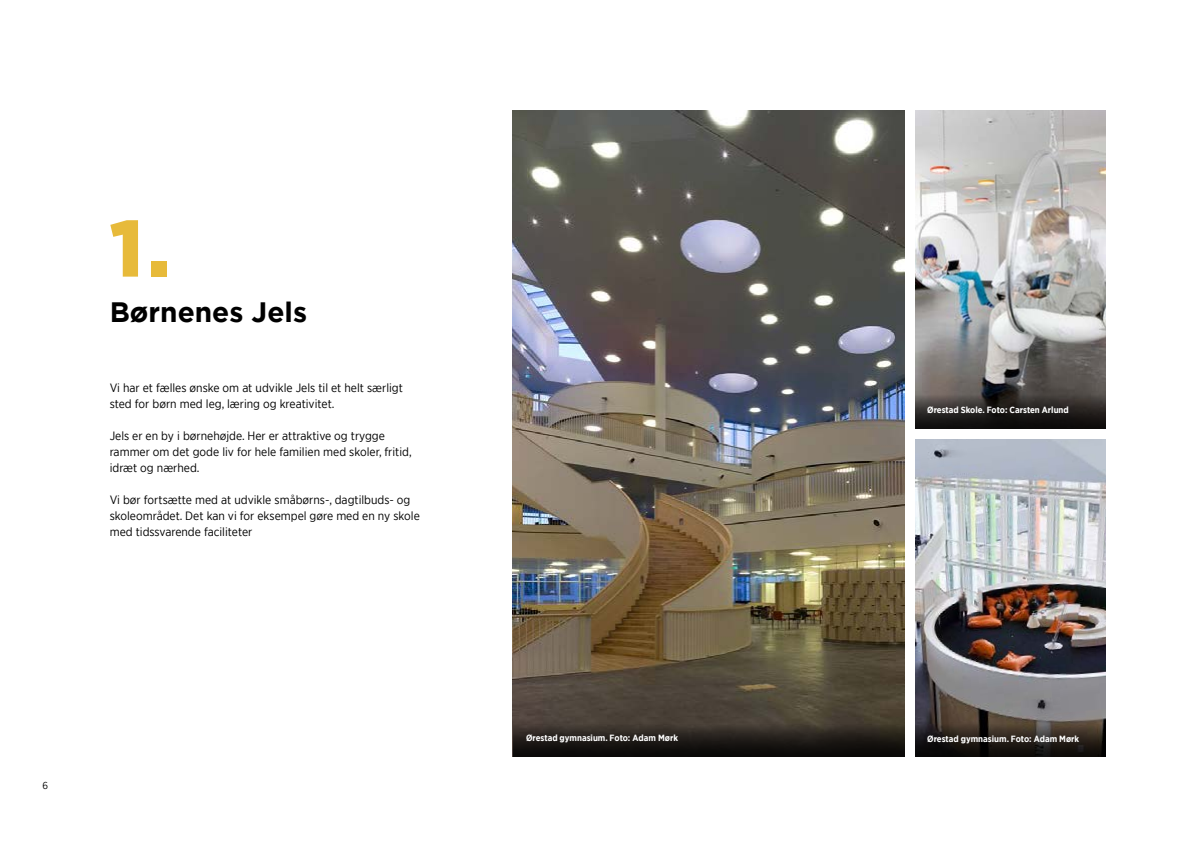
<style>
.page{position:relative;width:1191px;height:842px;background:#fff}
.page>*{position:absolute;margin:0;border:0;box-sizing:border-box;transform-origin:0 0}
.t1{font:900 80px "Gotham";color:#e7ba3a}
.t2{font:700 28px "Gotham";color:#000}
.t3{font:12px/16px "Gotham Narrow";color:#000}
.t4{font:10px "Gotham Narrow";color:#000}
.t5{font:700 9px "Gotham Narrow";color:#fff}
</style>
<div class="page">
<img style="left:915px;top:111px;width:191px;height:283px">
<svg style="left:915px;top:394px;width:191px;height:34px;background:#282523"></svg>
<img style="left:915px;top:439px;width:191px;height:284px">
<svg style="left:915px;top:723px;width:191px;height:34px;background:#27201b"></svg>
<img style="left:513px;top:111px;width:391px;height:612px">
<div style="left:513px;top:723px;width:391px;height:34px;background:linear-gradient(to bottom,#433b32,#040403)"></div>
<h1 class="t1" style="left:110px;top:193px;width:62px">1.</h1>
<h2 class="t2" style="left:110px;top:293px;width:199px">Børnenes Jels</h2>
<p class="t3" style="left:110px;top:380px;width:295px">Vi har et fælles ønske om at udvikle Jels til et helt særligt sted for børn med leg, læring og kreativitet.</p>
<p class="t3" style="left:110px;top:428px;width:303px">Jels er en by i børnehøjde. Her er attraktive og trygge rammer om det gode liv for hele familien med skoler, fritid, idræt og nærhed.</p>
<p class="t3" style="left:110px;top:492px;width:312px">Vi bør fortsætte med at udvikle småbørns-, dagtilbuds- og skoleområdet. Det kan vi for eksempel gøre med en ny skole med tidssvarende faciliteter</p>
<p class="t4" style="left:43px;top:779px;width:7px">6</p>
<p class="t5" style="left:927px;top:404px;width:143px">Ørestad Skole. Foto: Carsten Arlund</p>
<p class="t5" style="left:526px;top:732px;width:153px">Ørestad gymnasium. Foto: Adam Mørk</p>
<p class="t5" style="left:927px;top:733px;width:153px">Ørestad gymnasium. Foto: Adam Mørk</p>
</div>
